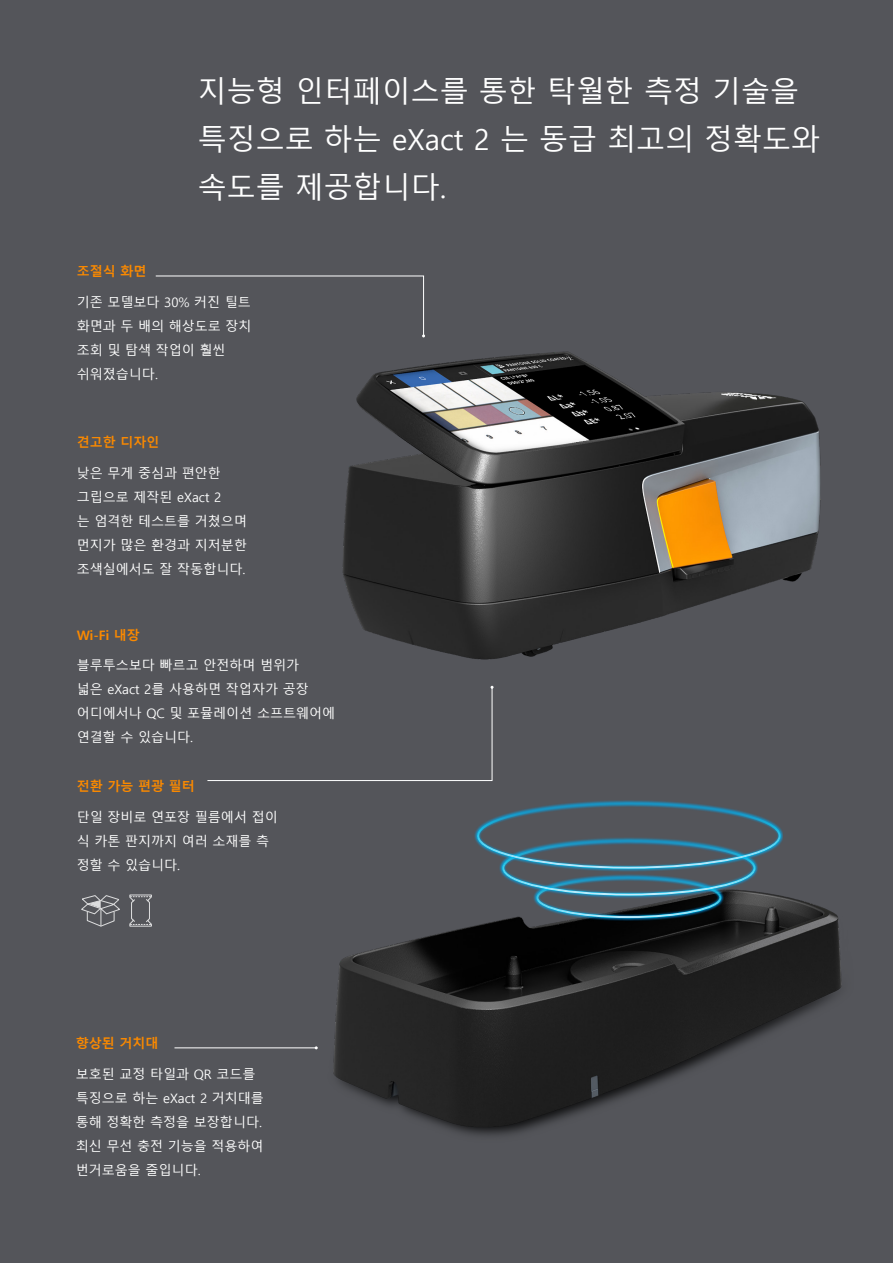
<style>
.page{position:relative;width:893px;height:1263px;background:#54555a}
.page>*{position:absolute;margin:0;border:0;box-sizing:border-box;transform-origin:0 0}
.t1{font:28.95px/48px "Malgun Gothic";color:#fff}
.t2{font:13.05px/24px "Malgun Gothic";color:#fff}
.t3{font:700 13.05px "Malgun Gothic";color:#fa8900}
</style>
<div class="page">
<svg style="left:155px;top:275px;width:270px;height:25px"></svg>
<hr style="left:174px;top:1047px;width:142px;height:1px;background:#fff">
<svg style="left:207px;top:686px;width:287px;height:95px"></svg>
<img style="left:343px;top:300px;width:478px;height:360px">
<img style="left:307px;top:892px;width:535px;height:244px">
<svg style="left:534px;top:898px;width:190px;height:23px"></svg>
<div style="left:536px;top:877px;width:185px;height:41px;border:2px solid #fff;border-radius:50%"></div>
<svg style="left:499px;top:871px;width:259px;height:27px"></svg>
<svg style="left:474px;top:800px;width:309px;height:71px"></svg>
<div style="left:477px;top:803px;width:304px;height:66px;border:2px solid #fff;border-radius:50%"></div>
<svg style="left:129px;top:894px;width:23px;height:33px"></svg>
<svg style="left:81px;top:895px;width:39px;height:32px"></svg>
<p class="t1" style="left:198px;top:68px;width:624px">지능형 인터페이스를 통한 탁월한 측정 기술을 특징으로 하는 eXact 2 는 동급 최고의 정확도와 속도를 제공합니다.</p>
<p class="t3" style="left:77px;top:264px;width:71px">조절식 화면</p>
<p class="t2" style="left:77px;top:291px;width:176px">기존 모델보다 30% 커진 틸트 화면과 두 배의 해상도로 장치 조회 및 탐색 작업이 훨씬 쉬워졌습니다.</p>
<p class="t3" style="left:77px;top:435px;width:84px">견고한 디자인</p>
<p class="t2" style="left:77px;top:461px;width:172px">낮은 무게 중심과 편안한 그립으로 제작된 eXact 2<br>는 엄격한 테스트를 거쳤으며 먼지가 많은 환경과 지저분한 조색실에서도 잘 작동합니다.</p>
<p class="t3" style="left:77px;top:627px;width:65px">Wi-Fi 내장</p>
<p class="t2" style="left:77px;top:654px;width:260px">블루투스보다 빠르고 안전하며 범위가<br>넓은 eXact 2를 사용하면 작업자가 공장 어디에서나 QC 및 포뮬레이션 소프트웨어에 연결할 수 있습니다.</p>
<p class="t3" style="left:77px;top:779px;width:120px">전환 가능 편광 필터</p>
<p class="t2" style="left:77px;top:806px;width:203px">단일 장비로 연포장 필름에서 접이 식 카톤 판지까지 여러 소재를 측 정할 수 있습니다.</p>
<p class="t3" style="left:76px;top:1035px;width:84px">향상된 거치대</p>
<p class="t2" style="left:76px;top:1062px;width:190px">보호된 교정 타일과 QR 코드를 특징으로 하는 eXact 2 거치대를 통해 정확한 측정을 보장합니다. 최신 무선 충전 기능을 적용하여 번거로움을 줄입니다.</p>
</div>
